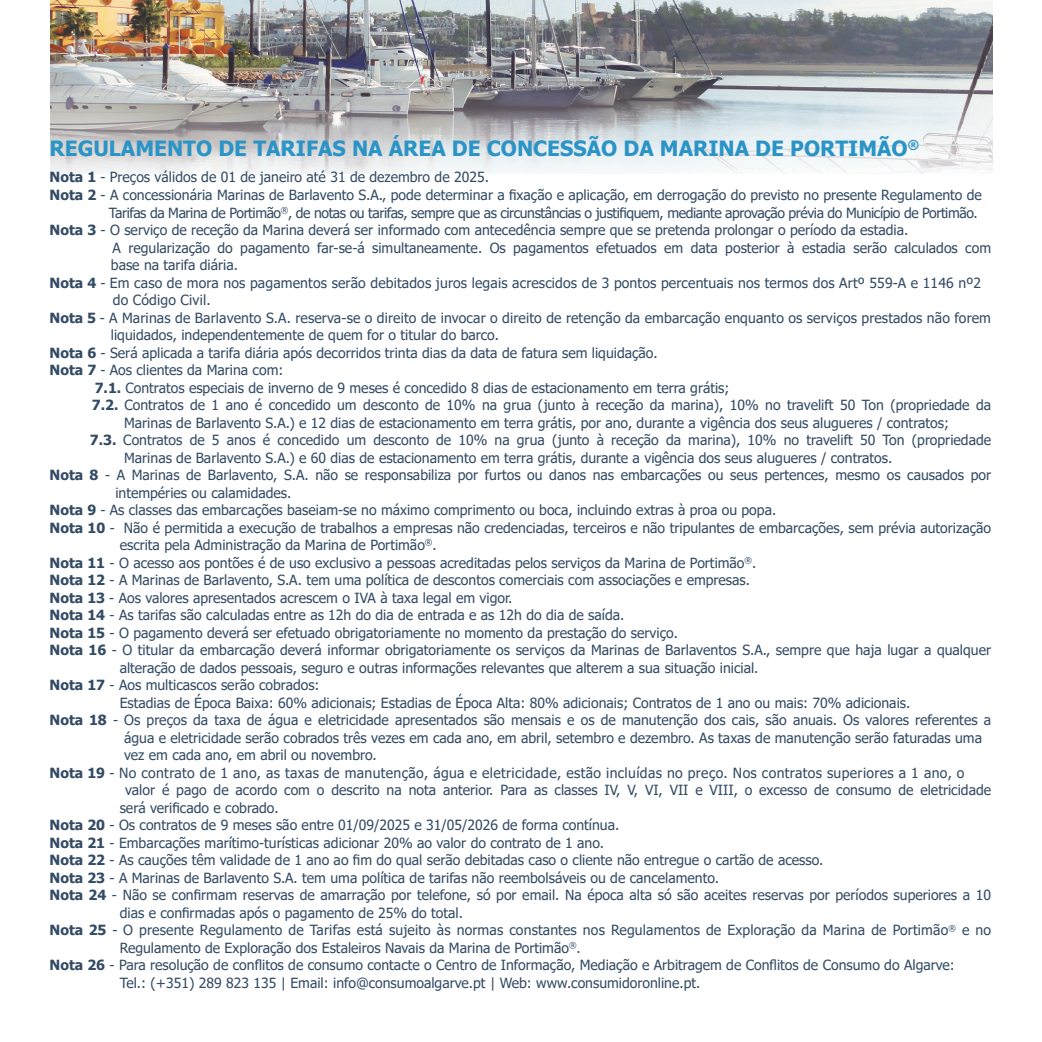
<style>
.page{position:relative;width:1042px;height:1042px;background:#fff}
.page>*{position:absolute;margin:0;border:0;box-sizing:border-box;transform-origin:0 0}
.t1{font:700 21px "Tahoma";color:#2b94c7}
.t2{font:14px "Tahoma";color:#334b64}
.t3{font:14px "Tahoma";letter-spacing:-.03em;color:#334b64}
.t4{font:14px "Tahoma";letter-spacing:.025em;color:#334b64}
.s1{font-weight:700}
</style>
<div class="page">
<img style="left:50px;top:0;width:942px;height:79px">
<svg style="left:50px;top:79px;width:943px;height:95px"></svg>
<h1 class="t1" style="left:50px;top:134px;width:871px">REGULAMENTO DE TARIFAS NA ÁREA DE CONCESSÃO DA MARINA DE PORTIMÃO<sup>®</sup></h1>
<p class="t2" style="left:50px;top:168px;width:441px"><span class="s1">Nota 1</span> - Preços válidos de 01 de janeiro até 31 de dezembro de 2025.</p>
<p class="t2" style="left:50px;top:185px;width:934px"><span class="s1">Nota 2</span> - A concessionária Marinas de Barlavento S.A., pode determinar a fixação e aplicação, em derrogação do previsto no presente Regulamento de</p>
<p class="t3" style="left:109px;top:203px;width:870px">Tarifas da Marina de Portimão<sup>®</sup>, de notas ou tarifas, sempre que as circunstâncias o justifiquem, mediante aprovação prévia do Município de Portimão.</p>
<p class="t2" style="left:50px;top:220px;width:860px"><span class="s1">Nota 3</span> - O serviço de receção da Marina deverá ser informado com antecedência sempre que se pretenda prolongar o período da estadia.</p>
<p class="t2" style="left:113px;top:238px;width:880px">A regularização do pagamento far-se-á simultaneamente. Os pagamentos efetuados em data posterior à estadia serão calculados com</p>
<p class="t2" style="left:111px;top:255px;width:128px">base na tarifa diária.</p>
<p class="t2" style="left:50px;top:273px;width:933px"><span class="s1">Nota 4</span> - Em caso de mora nos pagamentos serão debitados juros legais acrescidos de 3 pontos percentuais nos termos dos Artº 559-A e 1146 nº2</p>
<p class="t2" style="left:113px;top:290px;width:99px">do Código Civil.</p>
<p class="t2" style="left:50px;top:308px;width:943px"><span class="s1">Nota 5</span> - A Marinas de Barlavento S.A. reserva-se o direito de invocar o direito de retenção da embarcação enquanto os serviços prestados não forem</p>
<p class="t2" style="left:111px;top:325px;width:389px">liquidados, independentemente de quem for o titular do barco.</p>
<p class="t2" style="left:50px;top:343px;width:609px"><span class="s1">Nota 6</span> - Será aplicada a tarifa diária após decorridos trinta dias da data de fatura sem liquidação.</p>
<p class="t2" style="left:50px;top:360px;width:235px"><span class="s1">Nota 7</span> - Aos clientes da Marina com:</p>
<p class="t2" style="left:95px;top:378px;width:636px"><span class="s1">7.1.</span> Contratos especiais de inverno de 9 meses é concedido 8 dias de estacionamento em terra grátis;</p>
<p class="t2" style="left:92px;top:395px;width:901px"><span class="s1">7.2.</span> Contratos de 1 ano é concedido um desconto de 10% na grua (junto à receção da marina), 10% no travelift 50 Ton (propriedade da</p>
<p class="t2" style="left:124px;top:413px;width:826px">Marinas de Barlavento S.A.) e 12 dias de estacionamento em terra grátis, por ano, durante a vigência dos seus alugueres / contratos;</p>
<p class="t2" style="left:90px;top:430px;width:902px"><span class="s1">7.3.</span> Contratos de 5 anos é concedido um desconto de 10% na grua (junto à receção da marina), 10% no travelift 50 Ton (propriedade</p>
<p class="t2" style="left:124px;top:448px;width:770px">Marinas de Barlavento S.A.) e 60 dias de estacionamento em terra grátis, durante a vigência dos seus alugueres / contratos.</p>
<p class="t2" style="left:50px;top:465px;width:943px"><span class="s1">Nota 8</span> - A Marinas de Barlavento, S.A. não se responsabiliza por furtos ou danos nas embarcações ou seus pertences, mesmo os causados por</p>
<p class="t2" style="left:115px;top:483px;width:177px">intempéries ou calamidades.</p>
<p class="t2" style="left:50px;top:500px;width:728px"><span class="s1">Nota 9</span> - As classes das embarcações baseiam-se no máximo comprimento ou boca, incluindo extras à proa ou popa.</p>
<p class="t2" style="left:50px;top:518px;width:943px"><span class="s1">Nota 10</span> - Não é permitida a execução de trabalhos a empresas não credenciadas, terceiros e não tripulantes de embarcações, sem prévia autorização</p>
<p class="t2" style="left:120px;top:535px;width:318px">escrita pela Administração da Marina de Portimão<sup>®</sup>.</p>
<p class="t2" style="left:50px;top:553px;width:708px"><span class="s1">Nota 11</span> - O acesso aos pontões é de uso exclusivo a pessoas acreditadas pelos serviços da Marina de Portimão<sup>®</sup>.</p>
<p class="t2" style="left:50px;top:570px;width:702px"><span class="s1">Nota 12</span> - A Marinas de Barlavento, S.A. tem uma política de descontos comerciais com associações e empresas.</p>
<p class="t2" style="left:50px;top:588px;width:464px"><span class="s1">Nota 13</span> - Aos valores apresentados acrescem o IVA à taxa legal em vigor.</p>
<p class="t2" style="left:50px;top:605px;width:576px"><span class="s1">Nota 14</span> - As tarifas são calculadas entre as 12h do dia de entrada e as 12h do dia de saída.</p>
<p class="t2" style="left:50px;top:623px;width:630px"><span class="s1">Nota 15</span> - O pagamento deverá ser efetuado obrigatoriamente no momento da prestação do serviço.</p>
<p class="t2" style="left:50px;top:640px;width:943px"><span class="s1">Nota 16</span> - O titular da embarcação deverá informar obrigatoriamente os serviços da Marinas de Barlaventos S.A., sempre que haja lugar a qualquer</p>
<p class="t2" style="left:120px;top:658px;width:640px">alteração de dados pessoais, seguro e outras informações relevantes que alterem a sua situação inicial.</p>
<p class="t2" style="left:50px;top:675px;width:271px"><span class="s1">Nota 17</span> - Aos multicascos serão cobrados:</p>
<p class="t2" style="left:120px;top:693px;width:792px">Estadias de Época Baixa: 60% adicionais; Estadias de Época Alta: 80% adicionais; Contratos de 1 ano ou mais: 70% adicionais.</p>
<p class="t2" style="left:50px;top:710px;width:943px"><span class="s1">Nota 18</span> - Os preços da taxa de água e eletricidade apresentados são mensais e os de manutenção dos cais, são anuais. Os valores referentes a</p>
<p class="t2" style="left:124px;top:728px;width:859px">água e eletricidade serão cobrados três vezes em cada ano, em abril, setembro e dezembro. As taxas de manutenção serão faturadas uma</p>
<p class="t2" style="left:124px;top:745px;width:254px">vez em cada ano, em abril ou novembro.</p>
<p class="t4" style="left:50px;top:763px;width:916px"><span class="s1">Nota 19</span> - No contrato de 1 ano, as taxas de manutenção, água e eletricidade, estão incluídas no preço. Nos contratos superiores a 1 ano, o</p>
<p class="t2" style="left:125px;top:780px;width:867px">valor é pago de acordo com o descrito na nota anterior. Para as classes IV, V, VI, VII e VIII, o excesso de consumo de eletricidade</p>
<p class="t2" style="left:120px;top:798px;width:160px">será verificado e cobrado.</p>
<p class="t2" style="left:50px;top:815px;width:571px"><span class="s1">Nota 20</span> - Os contratos de 9 meses são entre 01/09/2025 e 31/05/2026 de forma contínua.</p>
<p class="t2" style="left:50px;top:833px;width:556px"><span class="s1">Nota 21</span> - Embarcações marítimo-turísticas adicionar 20% ao valor do contrato de 1 ano.</p>
<p class="t2" style="left:50px;top:850px;width:775px"><span class="s1">Nota 22</span> - As cauções têm validade de 1 ano ao fim do qual serão debitadas caso o cliente não entregue o cartão de acesso.</p>
<p class="t2" style="left:50px;top:868px;width:671px"><span class="s1">Nota 23</span> - A Marinas de Barlavento S.A. tem uma política de tarifas não reembolsáveis ou de cancelamento.</p>
<p class="t2" style="left:50px;top:885px;width:943px"><span class="s1">Nota 24</span> - Não se confirmam reservas de amarração por telefone, só por email. Na época alta só são aceites reservas por períodos superiores a 10</p>
<p class="t2" style="left:120px;top:903px;width:345px">dias e confirmadas após o pagamento de 25% do total.</p>
<p class="t2" style="left:50px;top:920px;width:943px"><span class="s1">Nota 25</span> - O presente Regulamento de Tarifas está sujeito às normas constantes nos Regulamentos de Exploração da Marina de Portimão<sup>®</sup> e no</p>
<p class="t2" style="left:120px;top:938px;width:462px">Regulamento de Exploração dos Estaleiros Navais da Marina de Portimão<sup>®</sup>.</p>
<p class="t2" style="left:50px;top:955px;width:907px"><span class="s1">Nota 26</span> - Para resolução de conflitos de consumo contacte o Centro de Informação, Mediação e Arbitragem de Conflitos de Consumo do Algarve:</p>
<p class="t2" style="left:120px;top:973px;width:582px">Tel.: (+351) 289 823 135 | Email: info@consumoalgarve.pt | Web: www.consumidoronline.pt.</p>
</div>
